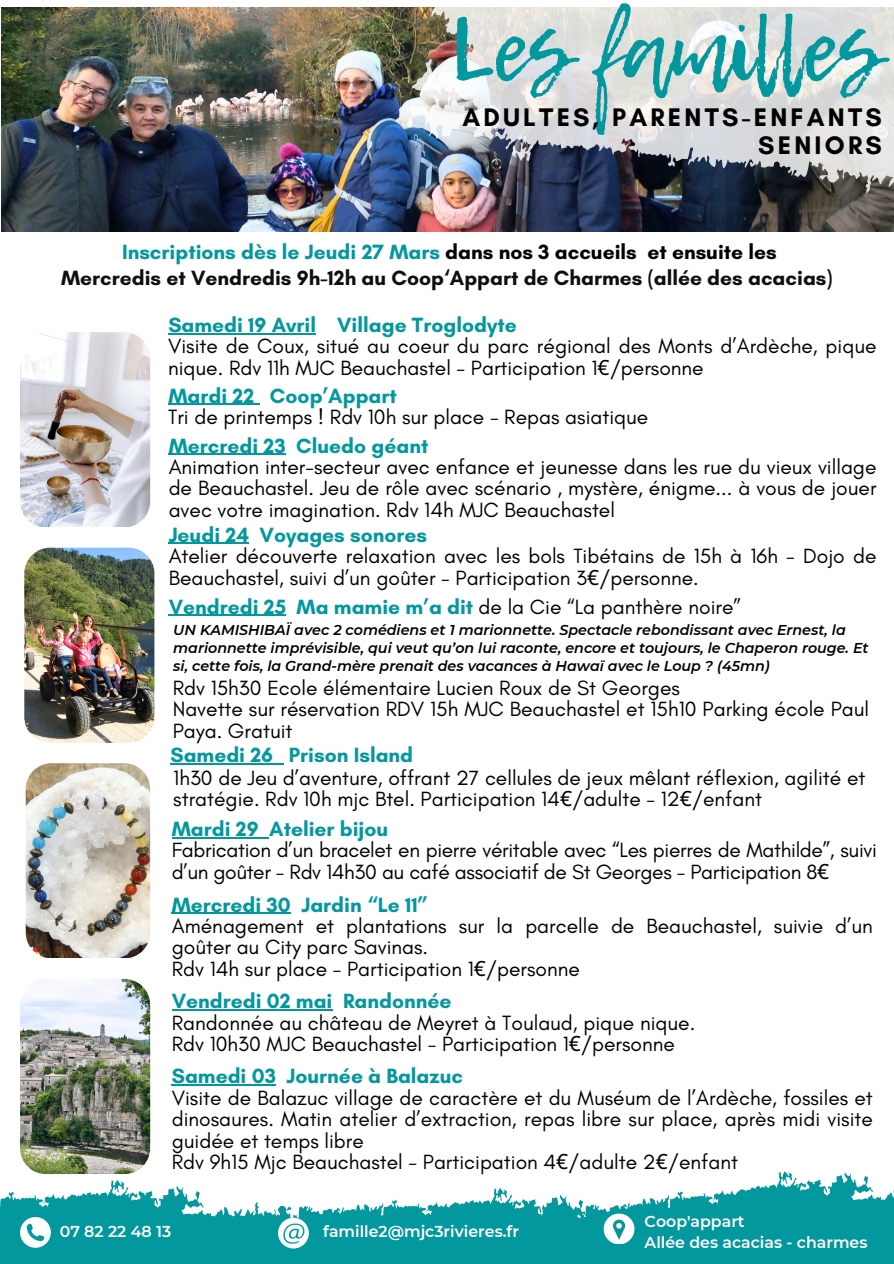
<style>
.page{position:relative;width:894px;height:1264px;background:#fff}
.page>*{position:absolute;margin:0;border:0;box-sizing:border-box;transform-origin:0 0}
.t1{font:87px "Lemon Tuesday";color:#03989e}
.t2{font:700 25.95px/28.2px "Glacial Indifference";letter-spacing:.125em;color:#000;text-align:right}
.t3{font:21px/21.3px "Glacial Indifference";color:#000}
.t4{font:700 21px/25.8px "Glacial Indifference";color:#0f0f0e;text-align:center}
.t5{font:700 21px "Glacial Indifference";color:#03989e}
.t6{font:600 15.75px "Montserrat";color:#fff}
.t7{font:italic 600 14.25px/18px "Montserrat";color:#000}
.s1{color:#03989e}
.s2{color:#000}
.s3{font-family:"Noto Sans"}
.s4{font-weight:700;color:#03989e}
</style>
<div class="page">
<svg style="left:593px;top:1171px;width:300px;height:92px;fill:#03989e"></svg>
<svg style="left:0;top:1180px;width:593px;height:83px;fill:#03989e"></svg>
<svg style="left:20px;top:1216px;width:30px;height:31px"></svg>
<svg style="left:603px;top:1213px;width:31px;height:30px"></svg>
<svg style="left:278px;top:1217px;width:30px;height:31px"></svg>
<img style="left:24px;top:547px;width:130px;height:195px;border-radius:26px">
<img style="left:26px;top:763px;width:124px;height:194px;border-radius:26px">
<img style="left:20px;top:978px;width:130px;height:195px;border-radius:26px">
<img style="left:20px;top:332px;width:130px;height:195px;border-radius:26px">
<img style="left:1px;top:7px;width:386px;height:224px">
<hr style="left:168px;top:333px;width:148px;height:1px;background:#03989e">
<img style="left:387px;top:7px;width:506px;height:225px">
<hr style="left:168px;top:403px;width:86px;height:2px;background:#03989e">
<hr style="left:169px;top:454px;width:116px;height:1px;background:#03989e">
<hr style="left:169px;top:543px;width:80px;height:1px;background:#03989e">
<hr style="left:169px;top:615px;width:117px;height:1px;background:#03989e">
<hr style="left:170px;top:763px;width:103px;height:1px;background:#03989e">
<hr style="left:172px;top:837px;width:86px;height:1px;background:#03989e">
<hr style="left:172px;top:912px;width:119px;height:1px;background:#03989e">
<hr style="left:172px;top:1009px;width:160px;height:1px;background:#03989e">
<hr style="left:172px;top:1084px;width:104px;height:1px;background:#03989e">
<p class="t1" style="left:450px;top:-14px;width:433px">Les familles</p>
<p class="t2" style="left:462px;top:102px;width:421px">ADULTES, PARENTS-ENFANTS<br>SENIORS</p>
<h3 class="t4" style="left:61px;top:239px;width:772px"><span class="s1">Inscriptions dès le Jeudi 27 Mars</span> <span class="s2">dans nos 3 accueils et ensuite les<br></span>Mercredis et Vendredis 9h-12h au Coop‘Appart de Charmes (allée des acacias)</h3>
<p class="t5" style="left:168px;top:312px;width:350px">Samedi 19 Avril Village Troglodyte</p>
<h1 class="t3" style="left:168px;top:335px;width:709px">Visite de Coux, situé au coeur du parc régional des Monts d’Ardèche, pique nique. Rdv 11h MJC Beauchastel - Participation 1<span class="s3">€</span>/personne</h1>
<h3 class="t5" style="left:168px;top:382px;width:230px">Mardi 22 Coop’Appart</h3>
<h4 class="t3" style="left:168px;top:406px;width:481px">Tri de printemps ! Rdv 10h sur place - Repas asiatique</h4>
<h3 class="t3" style="left:169px;top:434px;width:709px"><span class="s4">Mercredi 23 Cluedo géant<br></span>Animation inter-secteur avec enfance et jeunesse dans les rue du vieux village de Beauchastel. Jeu de rôle avec scénario , mystère, énigme... à vous de jouer avec votre imagination. Rdv 14h MJC Beauchastel</h3>
<h4 class="t3" style="left:169px;top:524px;width:709px"><span class="s4">Jeudi 24 Voyages sonores<br></span>Atelier découverte relaxation avec les bols Tibétains de 15h à 16h - Dojo de<br>Beauchastel, suivi d’un goûter - Participation 3<span class="s3">€</span>/personne.</h4>
<h4 class="t3" style="left:169px;top:595px;width:573px"><span class="s4">Vendredi 25 Ma mamie m’a dit</span> de la Cie “La panthère noire”</h4>
<h4 class="t7" style="left:173px;top:620px;width:696px">UN KAMISHIBAÏ avec 2 comédiens et 1 marionnette. Spectacle rebondissant avec Ernest, la marionnette imprévisible, qui veut qu’on lui raconte, encore et toujours, le Chaperon rouge. Et si, cette fois, la Grand-mère prenait des vacances à Hawaï avec le Loup ? (45mn)</h4>
<h4 class="t3" style="left:173px;top:677px;width:697px">Rdv 15h30 Ecole élémentaire Lucien Roux de St Georges<br>Navette sur réservation RDV 15h MJC Beauchastel et 15h10 Parking école Paul<br>Paya. Gratuit</h4>
<p class="t5" style="left:170px;top:742px;width:244px">Samedi 26 Prison Island</p>
<h4 class="t3" style="left:173px;top:766px;width:693px">1h30 de Jeu d’aventure, offrant 27 cellules de jeux mêlant réflexion, agilité et stratégie. Rdv 10h mjc Btel. Participation 14<span class="s3">€</span>/adulte - 12<span class="s3">€</span>/enfant</h4>
<h3 class="t3" style="left:172px;top:818px;width:706px"><span class="s4">Mardi 29 Atelier bijou<br></span>Fabrication d’un bracelet en pierre véritable avec “Les pierres de Mathilde”, suivi d’un goûter - Rdv 14h30 au café associatif de St Georges - Participation 8<span class="s3">€</span></h3>
<p class="t3" style="left:172px;top:893px;width:702px"><span class="s4">Mercredi 30 Jardin “Le 11”<br></span>Aménagement et plantations sur la parcelle de Beauchastel, suivie d’un goûter au City parc Savinas.<br>Rdv 14h sur place - Participation 1<span class="s3">€</span>/personne</p>
<h4 class="t3" style="left:172px;top:990px;width:525px"><span class="s4">Vendredi 02 mai Randonnée<br></span>Randonnée au château de Meyret à Toulaud, pique nique.<br>Rdv 10h30 MJC Beauchastel - Participation 1<span class="s3">€</span>/personne</h4>
<h4 class="t3" style="left:172px;top:1065px;width:702px"><span class="s4">Samedi 03 Journée à Balazuc<br></span>Visite de Balazuc village de caractère et du Muséum de l’Ardèche, fossiles et dinosaures. Matin atelier d’extraction, repas libre sur place, après midi visite guidée et temps libre<br>Rdv 9h15 Mjc Beauchastel - Participation 4<span class="s3">€</span>/adulte 2<span class="s3">€</span>/enfant</h4>
<p class="t6" style="left:60px;top:1221px;width:113px">07 82 22 48 13</p>
<p class="t6" style="left:323px;top:1222px;width:197px">famille2@mjc3rivieres.fr</p>
<p class="t6" style="left:644px;top:1211px;width:101px">Coop'appart</p>
<h2 class="t6" style="left:644px;top:1232px;width:224px">Allée des acacias - charmes</h2>
</div>
